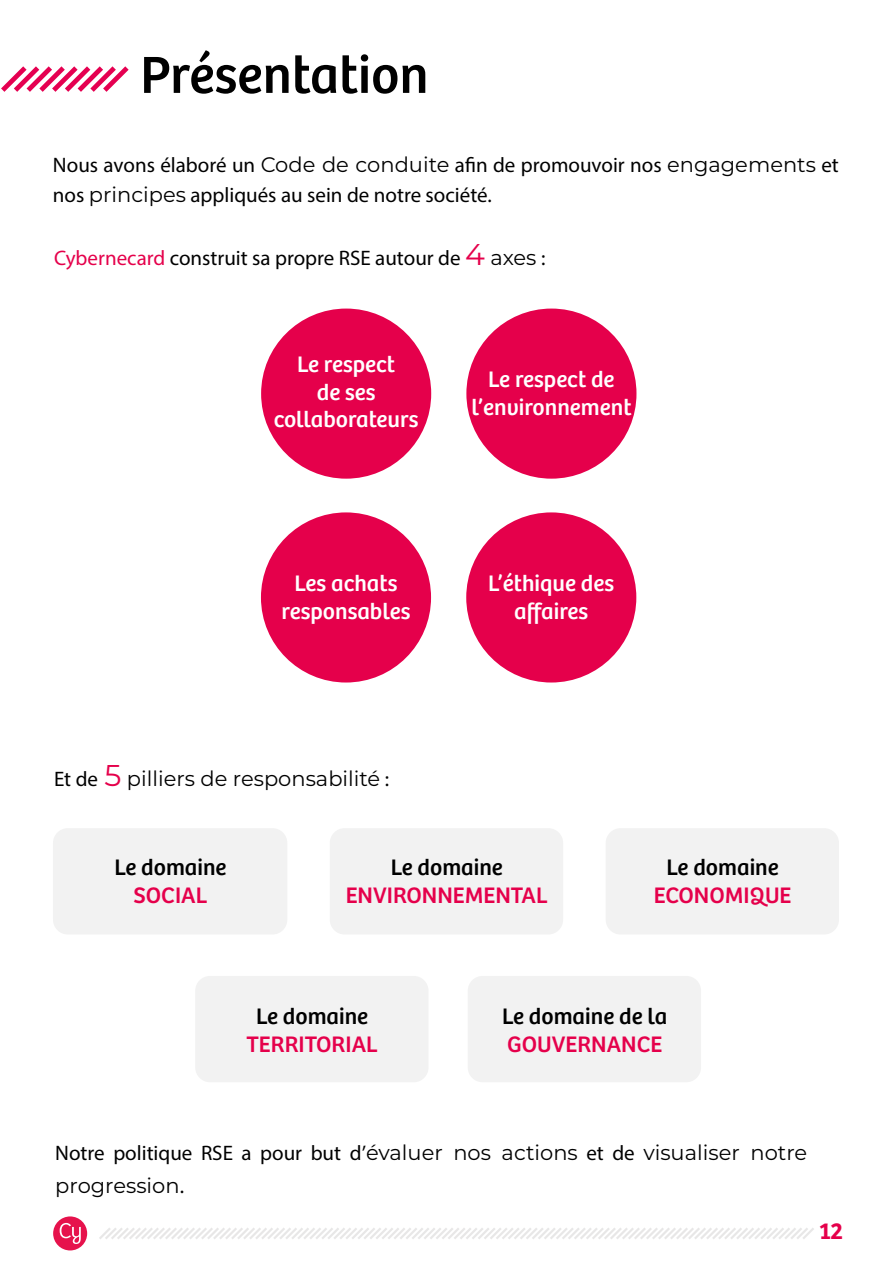
<style>
.page{position:relative;width:893px;height:1263px;background:#fff}
.page>*{position:absolute;margin:0;border:0;box-sizing:border-box;transform-origin:0 0}
.t1{font:54px "Bree";color:#000}
.t2{font:600 24px "Bree";color:#e5004b}
.t3{font:23.25px/27.9px "Bree";color:#fff;text-align:center}
.t4{font:23.25px "Bree";color:#e5004b}
.t5{font:23.25px "Bree";color:#000}
.t6{font:21px/30px "Myriad Pro";color:#000}
.t7{font:21px/33px "Montserrat";color:#000}
.s1{font-family:"Montserrat"}
.s2{color:#e5004b}
.s3{font-family:"Montserrat";font-size:30px;color:#e5004b}
.s4{font-family:"Myriad Pro"}
.s5{font-size:30px;color:#e5004b}
</style>
<div class="page">
<svg style="left:99px;top:1228px;width:715px;height:11px"></svg>
<div style="left:53px;top:1216px;width:34px;height:34px;background:#e6124c;border-radius:50%"></div>
<svg style="left:60px;top:1223px;width:21px;height:21px"></svg>
<svg style="left:1px;top:66px;width:128px;height:26px"></svg>
<div style="left:466px;top:309px;width:170px;height:170px;background:#e5004b;border-radius:50%"></div>
<div style="left:53px;top:828px;width:234px;height:106px;background:#f2f2f2;border-radius:15px"></div>
<div style="left:330px;top:828px;width:233px;height:106px;background:#f2f2f2;border-radius:15px"></div>
<div style="left:606px;top:828px;width:233px;height:106px;background:#f2f2f2;border-radius:15px"></div>
<div style="left:195px;top:976px;width:233px;height:106px;background:#f2f2f2;border-radius:15px"></div>
<div style="left:468px;top:976px;width:233px;height:106px;background:#f2f2f2;border-radius:15px"></div>
<div style="left:261px;top:309px;width:170px;height:170px;background:#e5004b;border-radius:50%"></div>
<div style="left:466px;top:512px;width:170px;height:170px;background:#e5004b;border-radius:50%"></div>
<div style="left:261px;top:512px;width:170px;height:170px;background:#e5004b;border-radius:50%"></div>
<h1 class="t1" style="left:140px;top:34px;width:290px">Présentation</h1>
<p class="t6" style="left:53px;top:150px;width:787px">Nous avons élaboré un <span class="s1">Code de conduite</span> afin de promouvoir nos <span class="s1">engagements</span> et nos <span class="s1">principes</span> appliqués au sein de notre société.</p>
<p class="t6" style="left:54px;top:243px;width:493px"><span class="s2">Cybernecard</span> construit sa propre RSE autour de <span class="s3">4</span> <span class="s1">axes</span> :</p>
<p class="t3" style="left:274px;top:348px;width:146px">Le respect<br>de ses collaborateurs</p>
<p class="t3" style="left:471px;top:364px;width:162px">Le respect de l’environnement</p>
<p class="t3" style="left:282px;top:568px;width:130px">Les achats responsables</p>
<p class="t3" style="left:488px;top:568px;width:128px">L’éthique des affaires</p>
<p class="t7" style="left:54px;top:761px;width:337px"><span class="s4">Et de</span> <span class="s5">5</span> pilliers de responsabilité <span class="s4">:</span></p>
<p class="t5" style="left:114px;top:850px;width:114px">Le domaine</p>
<p class="t4" style="left:134px;top:878px;width:75px">SOCIAL</p>
<p class="t5" style="left:391px;top:850px;width:114px">Le domaine</p>
<p class="t4" style="left:346px;top:878px;width:204px">ENVIRONNEMENTAL</p>
<p class="t5" style="left:667px;top:850px;width:114px">Le domaine</p>
<p class="t4" style="left:654px;top:878px;width:139px">ECONOMIQUE</p>
<p class="t5" style="left:256px;top:998px;width:114px">Le domaine</p>
<p class="t4" style="left:246px;top:1026px;width:133px">TERRITORIAL</p>
<p class="t5" style="left:502px;top:998px;width:167px">Le domaine de la</p>
<p class="t4" style="left:507px;top:1026px;width:157px">GOUVERNANCE</p>
<p class="t7" style="left:55px;top:1136px;width:753px"><span class="s4">Notre politique RSE a pour but d’</span>évaluer nos actions <span class="s4">et de</span> visualiser notre progression<span class="s4">.</span></p>
<p class="t2" style="left:819px;top:1212px;width:25px">12</p>
</div>
